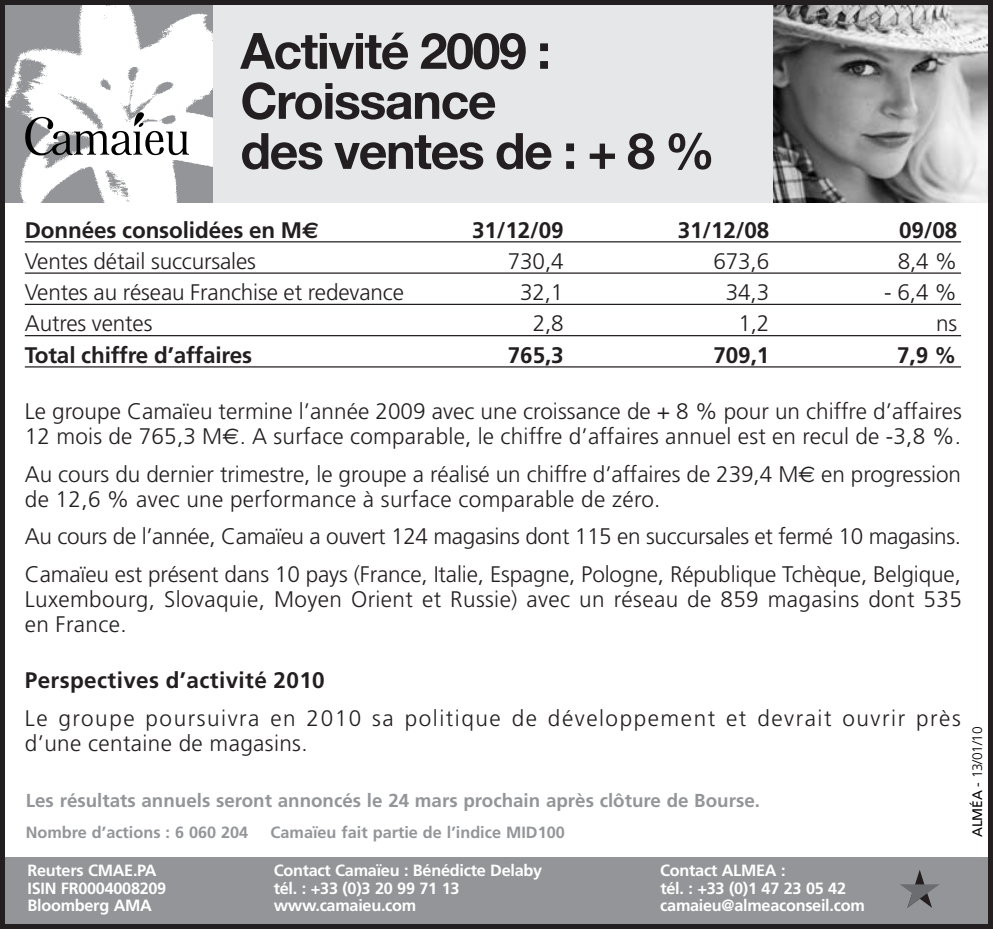
<style>
.page{position:relative;width:993px;height:929px;background:#fff}
.page>*{position:absolute;margin:0;border:0;box-sizing:border-box;transform-origin:0 0}
.t1{font:700 50px/50px "Helvetica Neue";letter-spacing:-.03em;color:#231f20}
.t2{font:300 22.5px/25px "Frutiger";letter-spacing:.005em;color:#231f20}
.t3{font:300 22.5px/25px "Frutiger";letter-spacing:.07em;color:#231f20}
.t4{font:700 22.5px "Frutiger";letter-spacing:-.005em;color:#231f20}
.t5{font:700 22.5px "Frutiger";letter-spacing:.015em;color:#231f20}
.t6{font:700 18.75px "Frutiger";color:#939598}
.t7{font:700 16.25px "Frutiger";letter-spacing:-.015em;color:#fff}
.t8{font:700 16.25px "Frutiger";color:#939598}
.t9{font:300 13.75px "Frutiger";color:#000}
.s1{font-family:"Euro Sans"}
.s2{font-family:"Euro Sans";font-weight:400}
.s3{font-weight:400}
</style>
<div class="page">
<div style="left:1px;top:856px;width:991px;height:69px;background:#939598"></div>
<div style="left:0;top:0;width:992px;height:202px;background:#e6e7e9"></div>
<img style="left:6px;top:6px;width:207px;height:196px">
<svg style="left:25px;top:112px;width:164px;height:43px;background:#b6b6b7"></svg>
<img style="left:773px;top:6px;width:213px;height:196px">
<svg style="left:900px;top:870px;width:39px;height:37px"></svg>
<div style="left:0;top:0;width:992px;height:928px;border:5px solid #231f20"></div>
<hr style="left:25px;top:241px;width:935px;height:1px;background:#231f20">
<hr style="left:25px;top:272px;width:935px;height:2px;background:#231f20">
<hr style="left:25px;top:304px;width:935px;height:1px;background:#231f20">
<hr style="left:25px;top:335px;width:935px;height:1px;background:#231f20">
<hr style="left:25px;top:366px;width:935px;height:1px;background:#231f20">
<h1 class="t1" style="left:240px;top:30px;width:476px">Activité 2009 :<br>Croissance<br>des ventes de : + 8 %</h1>
<p class="t4" style="left:25px;top:221px;width:295px">Données consolidées en M<span class="s1">€</span></p>
<p class="t4" style="left:472px;top:221px;width:93px">31/12/09</p>
<p class="t4" style="left:677px;top:221px;width:93px">31/12/08</p>
<p class="t4" style="left:898px;top:221px;width:60px">09/08</p>
<p class="t2" style="left:25px;top:250px;width:233px">Ventes détail succursales</p>
<p class="t2" style="left:507px;top:250px;width:57px">730,4</p>
<p class="t2" style="left:713px;top:250px;width:57px">673,6</p>
<p class="t2" style="left:897px;top:250px;width:61px">8,4 %</p>
<p class="t2" style="left:25px;top:281px;width:380px">Ventes au réseau Franchise et redevance</p>
<p class="t2" style="left:520px;top:281px;width:45px">32,1</p>
<p class="t2" style="left:725px;top:281px;width:45px">34,3</p>
<p class="t2" style="left:883px;top:281px;width:74px">- 6,4 %</p>
<p class="t2" style="left:25px;top:313px;width:129px">Autres ventes</p>
<p class="t2" style="left:532px;top:313px;width:33px">2,8</p>
<p class="t2" style="left:738px;top:313px;width:33px">1,2</p>
<p class="t2" style="left:935px;top:313px;width:23px">ns</p>
<p class="t4" style="left:25px;top:346px;width:229px">Total chiffre d’affaires</p>
<p class="t4" style="left:507px;top:346px;width:57px">765,3</p>
<p class="t4" style="left:713px;top:346px;width:57px">709,1</p>
<p class="t4" style="left:896px;top:346px;width:61px">7,9 %</p>
<p class="t2" style="left:25px;top:400px;width:938px">Le groupe Camaïeu termine l’année 2009 avec une croissance de + 8 % pour un chiffre d’affaires<br>12 mois de 765,3 M<span class="s2">€</span>. A surface comparable, le chiffre d’affaires annuel est en recul de -3,8 %.</p>
<p class="t2" style="left:25px;top:463px;width:937px">Au cours du dernier trimestre, le groupe a réalisé un chiffre d’affaires de 239,4 M<span class="s2">€</span> en progression de 12,6 % avec une performance à surface comparable de zéro.</p>
<p class="t2" style="left:25px;top:519px;width:937px;line-height:37.5px">Au cours de l’année, Camaïeu a ouvert 124 magasins dont 115 en succursales et fermé 10 magasins.<br>Camaïeu est présent dans 10 pays (France, Italie, Espagne, Pologne, République Tchèque, Belgique,</p>
<p class="t2" style="left:25px;top:588px;width:938px">Luxembourg, Slovaquie, Moyen Orient et Russie) avec un réseau de 859 magasins dont 535 en France.</p>
<p class="t5" style="left:25px;top:671px;width:301px">Perspectives d’activité 2010</p>
<p class="t3" style="left:25px;top:706px;width:937px">Le groupe poursuivra en 2010 sa politique de développement et devrait ouvrir près d’une centaine de magasins.</p>
<p class="t6" style="left:26px;top:792px;width:735px">Les résultats annuels seront annoncés le 24 mars prochain après clôture de Bourse.</p>
<p class="t8" style="left:26px;top:825px;width:224px">Nombre d’actions : 6 060 204</p>
<p class="t8" style="left:270px;top:825px;width:295px">Camaïeu fait partie de l’indice MID100</p>
<p class="t9" style="left:971px;top:836px;width:112px;rotate:-90deg"><span class="s3">ALMÉA -</span> 13/01/10</p>
<p class="t7" style="left:27px;top:864px;width:131px">Reuters CMAE.PA</p>
<p class="t7" style="left:274px;top:864px;width:270px">Contact Camaïeu : Bénédicte Delaby</p>
<p class="t7" style="left:660px;top:864px;width:127px">Contact ALMEA :</p>
<p class="t7" style="left:27px;top:881px;width:140px">ISIN FR0004008209</p>
<p class="t7" style="left:274px;top:881px;width:187px">tél. : +33 (0)3 20 99 71 13</p>
<p class="t7" style="left:660px;top:881px;width:187px">tél. : +33 (0)1 47 23 05 42</p>
<p class="t7" style="left:27px;top:899px;width:126px">Bloomberg AMA</p>
<p class="t7" style="left:274px;top:899px;width:144px">www.camaieu.com</p>
<p class="t7" style="left:660px;top:899px;width:206px">camaieu@almeaconseil.com</p>
</div>
